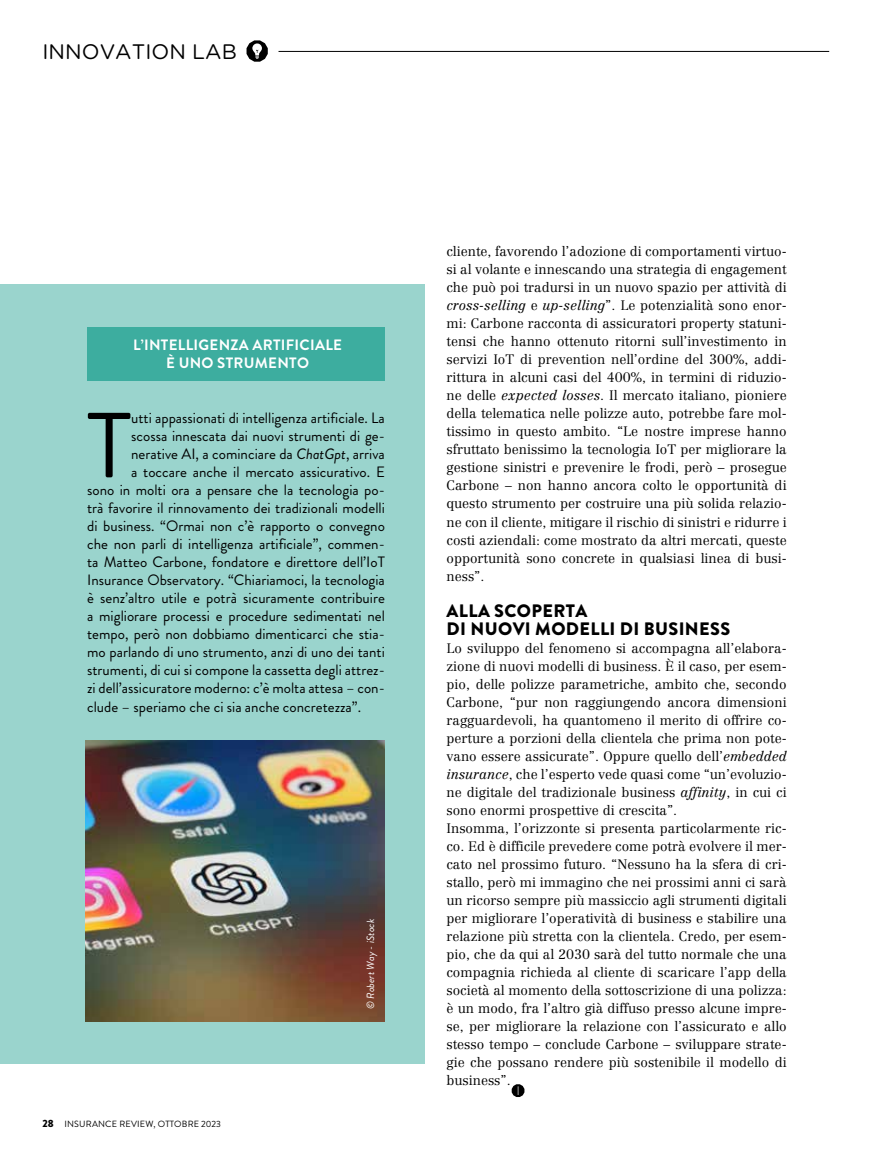
<style>
.page{position:relative;width:893px;height:1170px;background:#fff}
.page>*{position:absolute;margin:0;border:0;box-sizing:border-box;transform-origin:0 0}
.t1{font:92.1px "Brandon Grotesque";color:#000}
.t2{font:21px "Gotham Rounded";color:#000}
.t3{font:900 18px/18px "Brandon Grotesque";letter-spacing:.02em;color:#000}
.t4{font:15px "Brandon Grotesque";color:#000}
.t5{font:700 15px/18px "Brandon Grotesque";letter-spacing:.02em;color:#fff;text-align:center}
.t6{font:300 13.5px/18px "Centennial LT Std";color:#000;text-align:justify}
.t7{font:italic 10.5px "Brandon Grotesque";color:#fff}
.t8{font:9px "Brandon Grotesque";letter-spacing:.02em;color:#000}
.s1{font-style:italic}
.s2{font-weight:900;font-size:10.5px}
</style>
<div class="page">
<hr style="left:279px;top:51px;width:550px;height:1px;background:#000">
<svg style="left:247px;top:40px;width:21px;height:22px"></svg>
<svg style="left:512px;top:1084px;width:12px;height:12px"></svg>
<div style="left:0;top:284px;width:425px;height:779px;background:#9ad4cd"></div>
<div style="left:87px;top:327px;width:298px;height:54px;background:#3dad9f"></div>
<img style="left:85px;top:740px;width:300px;height:280px">
<h2 class="t2" style="left:43px;top:37px;width:196px">INNOVATION LAB</h2>
<p class="t5" style="left:133px;top:336px;width:210px">L’INTELLIGENZA ARTIFICIALE<br>È UNO STRUMENTO</p>
<h1 class="t1" style="left:87px;top:382px;width:46px">T</h1>
<p class="t4" style="left:131px;top:408px;width:255px">utti appassionati di intelligenza artificiale. La</p>
<p class="t4" style="left:131px;top:426px;width:255px">scossa innescata dai nuovi strumenti di ge-</p>
<p class="t4" style="left:131px;top:444px;width:255px">nerative AI, a cominciare da <span class="s1">ChatGpt</span>, arriva</p>
<p class="t4" style="left:131px;top:462px;width:255px">a toccare anche il mercato assicurativo. E</p>
<p class="t4" style="left:87px;top:480px;width:299px">sono in molti ora a pensare che la tecnologia po-</p>
<p class="t4" style="left:87px;top:498px;width:299px">trà favorire il rinnovamento dei tradizionali modelli</p>
<p class="t4" style="left:87px;top:516px;width:299px">di business. “Ormai non c’è rapporto o convegno</p>
<p class="t4" style="left:87px;top:534px;width:299px">che non parli di intelligenza artificiale”, commen-</p>
<p class="t4" style="left:87px;top:552px;width:299px">ta Matteo Carbone, fondatore e direttore dell’IoT</p>
<p class="t4" style="left:87px;top:570px;width:299px">Insurance Observatory. “Chiariamoci, la tecnologia</p>
<p class="t4" style="left:87px;top:588px;width:299px">è senz’altro utile e potrà sicuramente contribuire</p>
<p class="t4" style="left:87px;top:606px;width:299px">a migliorare processi e procedure sedimentati nel</p>
<p class="t4" style="left:87px;top:624px;width:299px">tempo, però non dobbiamo dimenticarci che stia-</p>
<p class="t4" style="left:87px;top:642px;width:299px">mo parlando di uno strumento, anzi di uno dei tanti</p>
<p class="t4" style="left:87px;top:660px;width:299px">strumenti, di cui si compone la cassetta degli attrez-</p>
<p class="t4" style="left:87px;top:678px;width:299px">zi dell’assicuratore moderno: c’è molta attesa – con-</p>
<p class="t4" style="left:87px;top:696px;width:275px">clude – speriamo che ci sia anche concretezza”.</p>
<p class="t8" style="left:43px;top:1117px;width:180px"><span class="s2">28</span> INSURANCE REVIEW, OTTOBRE 2023</p>
<p class="t7" style="left:363px;top:1008px;width:91px;rotate:-90deg">© Robert Way - iStock</p>
<p class="t6" style="left:446px;top:243px;width:342px">cliente, favorendo l’adozione di comportamenti virtuo&shy;si al volante e innescando una strategia di engagement che può poi tradursi in un nuovo spazio per attività di <span class="s1">cross-selling</span> e <span class="s1">up-selling</span>”. Le potenzialità sono enor&shy;mi: Carbone racconta di assicuratori property statuni&shy;tensi che hanno ottenuto ritorni sull’investimento in servizi IoT di prevention nell’ordine del 300%, addi&shy;rittura in alcuni casi del 400%, in termini di riduzio&shy;ne delle <span class="s1">expected losses</span>. Il mercato italiano, pioniere della telematica nelle polizze auto, potrebbe fare mol&shy;tissimo in questo ambito. “Le nostre imprese hanno sfruttato benissimo la tecnologia IoT per migliorare la gestione sinistri e prevenire le frodi, però – prosegue Carbone – non hanno ancora colto le opportunità di questo strumento per costruire una più solida relazio&shy;ne con il cliente, mitigare il rischio di sinistri e ridurre i costi aziendali: come mostrato da altri mercati, queste opportunità sono concrete in qualsiasi linea di busi&shy;ness”.</p>
<h3 class="t3" style="left:447px;top:601px;width:285px">ALLA SCOPERTA<br>DI NUOVI MODELLI DI BUSINESS</h3>
<p class="t6" style="left:446px;top:639px;width:342px;text-align:left">Lo sviluppo del fenomeno si accompagna all’elabora&shy;zione di nuovi modelli di business. È il caso, per esem&shy;pio, delle polizze parametriche, ambito che, secondo Carbone, “pur non raggiungendo ancora dimensioni ragguardevoli, ha quantomeno il merito di offrire co&shy;perture a porzioni della clientela che prima non pote&shy;vano essere assicurate”. Oppure quello dell’<span class="s1">embedded insurance</span>, che l’esperto vede quasi come “un’evoluzio&shy;ne digitale del tradizionale business <span class="s1">affinity</span>, in cui ci sono enormi prospettive di crescita”.<br>Insomma, l’orizzonte si presenta particolarmente ric&shy;co. Ed è difficile prevedere come potrà evolvere il mer&shy;cato nel prossimo futuro. “Nessuno ha la sfera di cri&shy;stallo, però mi immagino che nei prossimi anni ci sarà un ricorso sempre più massiccio agli strumenti digitali per migliorare l’operatività di business e stabilire una relazione più stretta con la clientela. Credo, per esem&shy;pio, che da qui al 2030 sarà del tutto normale che una compagnia richieda al cliente di scaricare l’app della società al momento della sottoscrizione di una polizza: è un modo, fra l’altro già diffuso presso alcune impre&shy;se, per migliorare la relazione con l’assicurato e allo stesso tempo – conclude Carbone – sviluppare strate&shy;gie che possano rendere più sostenibile il modello di business”.</p>
</div>
